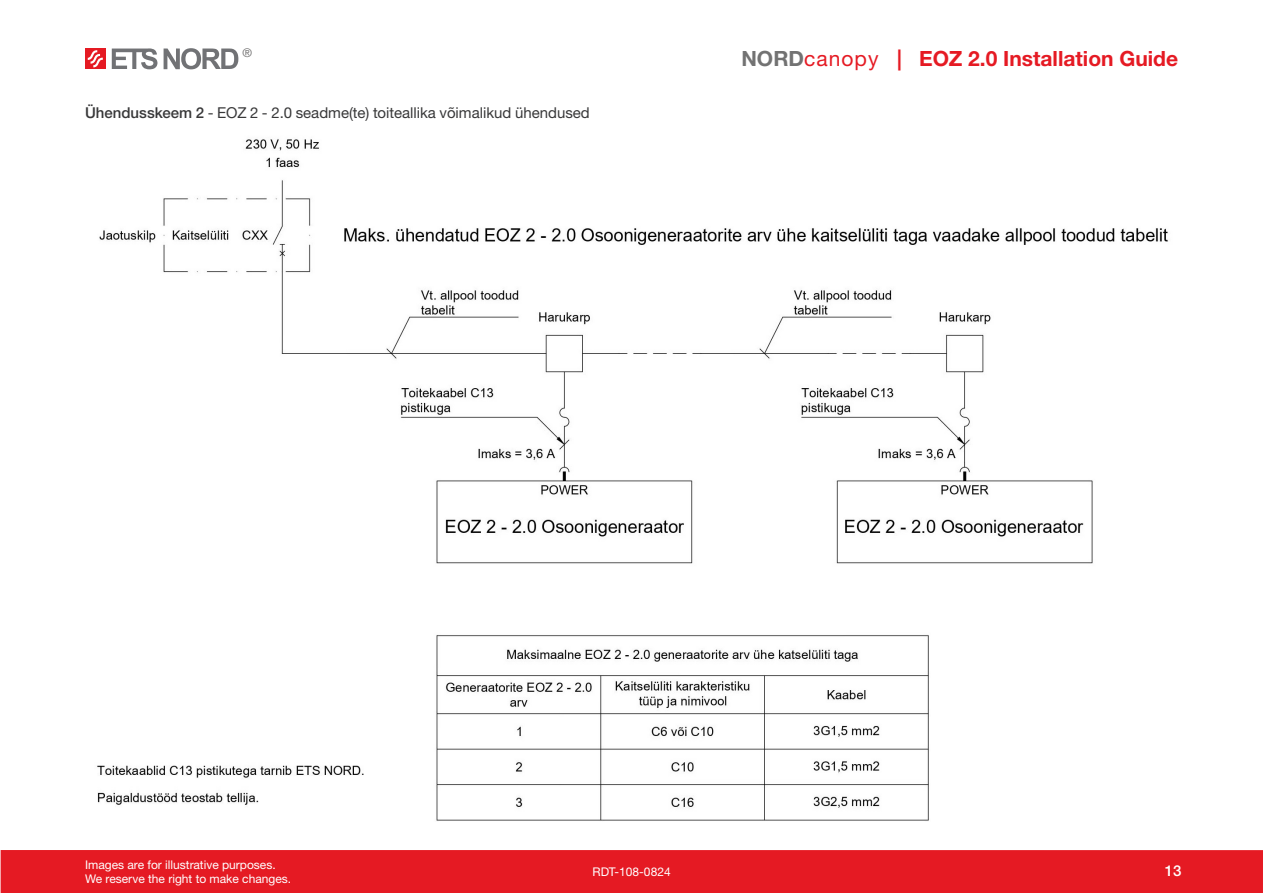
<style>
.page{position:relative;width:1263px;height:893px;background:#fff}
.page>*{position:absolute;margin:0;border:0;box-sizing:border-box;transform-origin:0 0}
.t1{font:700 21px "Helvetica Neue LTW1 G";color:#e51a23}
.Tekst{font:15px "Helvetica Neue LTW1 G";color:#383839}
.t2{font:500 15px "Helvetica Neue LTW1 G";color:#fff}
.t3{font:12px/14.4px "Helvetica Neue LTW1 G";color:#fff}
.t4{font:12px "Helvetica Neue LTW1 G";color:#737272}
.s1{font-weight:500}
.s2{color:#727272}
.s3{font-weight:400}
</style>
<div class="page">
<div style="left:1px;top:850px;width:1262px;height:43px;background:#e51a23"></div>
<div style="left:85px;top:49px;width:21px;height:20px;background:#e51a23"></div>
<svg style="left:112px;top:48px;width:45px;height:21px"></svg>
<svg style="left:164px;top:48px;width:74px;height:21px"></svg>
<svg style="left:88px;top:50px;width:15px;height:17px"></svg>
<img style="left:97px;top:139px;width:1071px;height:682px">
<p class="t4" style="left:242px;top:46px;width:11px">®</p>
<p class="Tekst" style="left:85px;top:103px;width:506px"><span class="s1">Ühendusskeem 2</span> - EOZ 2 - 2.0 seadme(te) toiteallika võimalikud ühendused</p>
<h1 class="t1" style="left:741px;top:46px;width:438px"><span class="s2">NORD</span><span class="s3">canopy</span> | EOZ 2.0 Installation Guide</h1>
<p class="t3" style="left:85px;top:857px;width:208px">Images are for illustrative purposes.<br>We reserve the right to make changes.</p>
<p class="t3" style="left:592px;top:865px;width:80px">RDT-108-0824</p>
<p class="t2" style="left:1165px;top:862px;width:18px">13</p>
</div>
